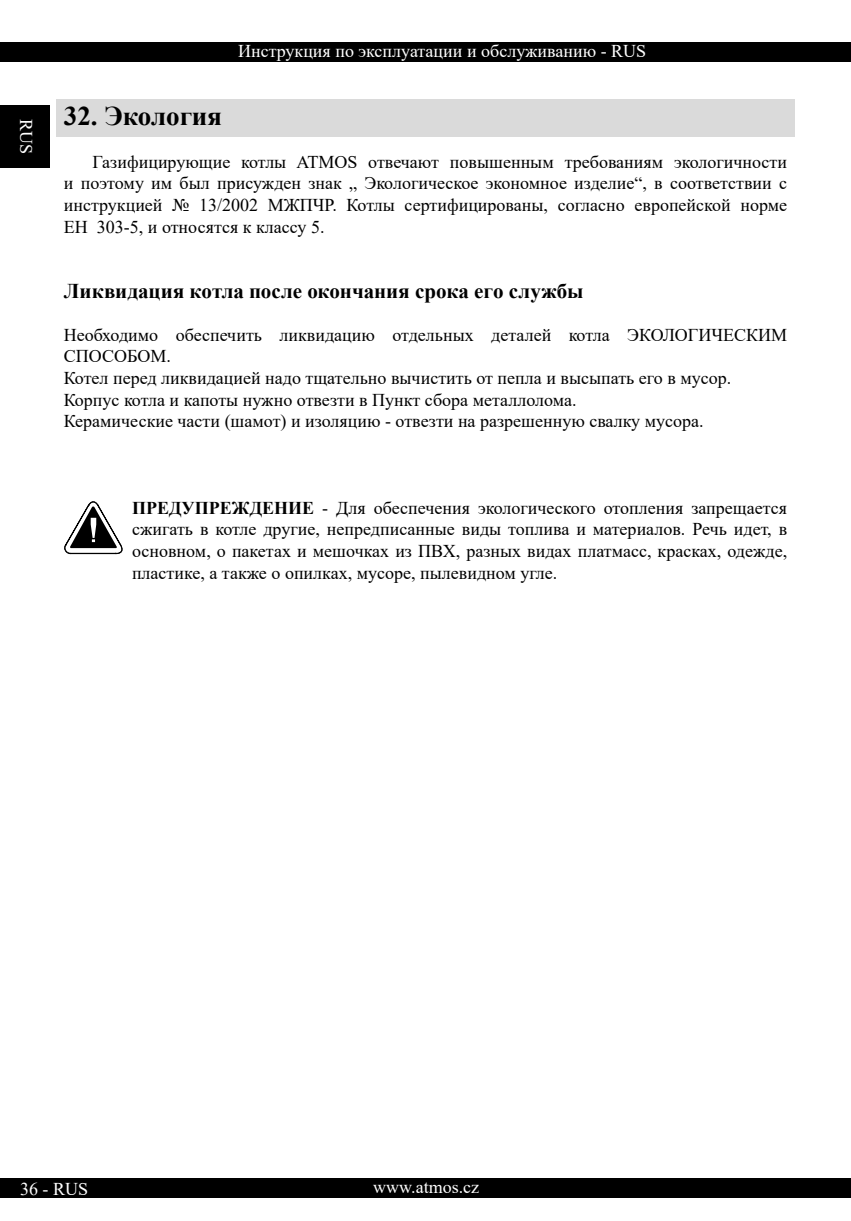
<style>
.page{position:relative;width:851px;height:1221px;background:#fff}
.page>*{position:absolute;margin:0;border:0;box-sizing:border-box;transform-origin:0 0}
.t1{font:700 27px "Times New Roman";color:#000}
.t2{font:700 21px "Times New Roman";color:#000}
.t3{font:18px/21.6px "Times New Roman";color:#000;text-align:justify}
.t4{font:18px "Times New Roman";color:#fff}
.s1{font-weight:700}
</style>
<div class="page">
<div style="left:0;top:43px;width:850px;height:19px;background:#000"></div>
<div style="left:0;top:105px;width:50px;height:63px;background:#000"></div>
<div style="left:0;top:1178px;width:850px;height:20px;background:#000"></div>
<div style="left:56px;top:100px;width:738px;height:37px;background:#dadada"></div>
<svg style="left:64px;top:501px;width:59px;height:53px"></svg>
<p class="t4" style="left:39px;top:119px;width:37px;rotate:90deg">RUS</p>
<p class="t4" style="left:238px;top:39px;width:409px">Инструкция по эксплуатации и обслуживанию - RUS</p>
<h1 class="t1" style="left:64px;top:96px;width:160px">32. Экология</h1>
<p class="t3" style="left:64px;top:150px;width:724px;text-indent:29px">Газифицирующие котлы ATMOS отвечают повышенным требованиям экологичности и поэтому им был присужден знак „ Экологическое экономное изделие“, в соответствии с инструкцией № 13/2002 МЖПЧР. Котлы сертифицированы, согласно европейской норме ЕН 303-5, и относятся к классу 5.</p>
<p class="t2" style="left:64px;top:275px;width:521px">Ликвидация котла после окончания срока его службы</p>
<p class="t3" style="left:64px;top:323px;width:724px;text-align:left">Необходимо обеспечить ликвидацию отдельных деталей котла ЭКОЛОГИЧЕСКИМ СПОСОБОМ.<br>Котел перед ликвидацией надо тщательно вычистить от пепла и высыпать его в мусор.<br>Корпус котла и капоты нужно отвезти в Пункт сбора металлолома.<br>Керамические части (шамот) и изоляцию - отвезти на разрешенную свалку мусора.</p>
<p class="t3" style="left:132px;top:496px;width:656px"><span class="s1">ПРЕДУПРЕЖДЕНИЕ</span> - Для обеспечения экологического отопления запрещается сжигать в котле другие, непредписанные виды топлива и материалов. Речь идет, в основном, о пакетах и мешочках из ПВХ, разных видах платмасс, красках, одежде, пластике, а также о опилках, мусоре, пылевидном угле.</p>
<p class="t4" style="left:20px;top:1175px;width:70px">36 - RUS</p>
<p class="t4" style="left:373px;top:1173px;width:107px">www.atmos.cz</p>
</div>
